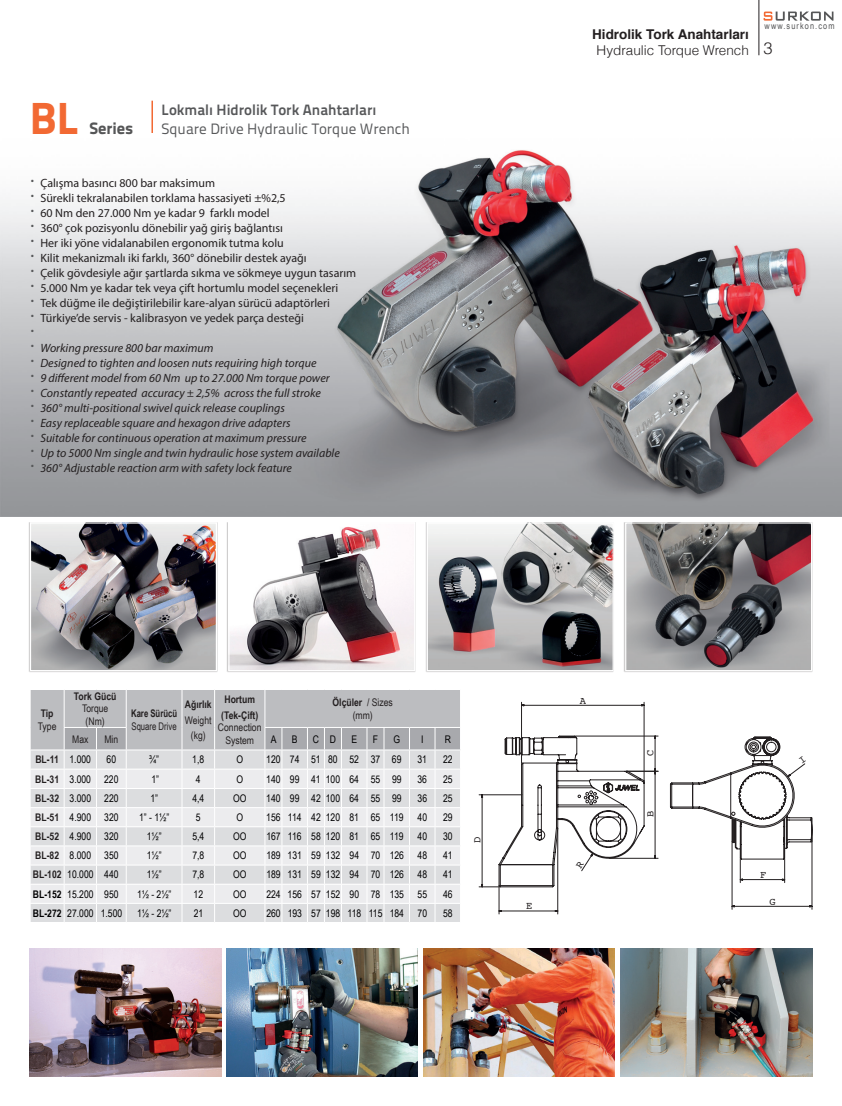
<style>
.page{position:relative;width:842px;height:1106px;background:#fff}
.page>*{position:absolute;margin:0;border:0;box-sizing:border-box;transform-origin:0 0}
.t1{font:800 45px "Titillium Text 22 L";color:#f26933}
.t2{font:21px "Calibri";color:#57585a}
.t3{font:800 16.5px "Titillium Text 22 L";color:#555657}
.t4{font:15px "Titillium Text 22 L";color:#57585a}
.t5{font:700 15px "Titillium Text 22 L";color:#57585a}
.t6{font:700 13.5px/16.2px "Helvetica";color:#231f20}
.t7{font:12px/15px "Myriad Pro";color:#231f20}
.t8{font:italic 12px/15px "Myriad Pro";color:#231f20}
.t9{font:10.5px "Arial Narrow";color:#000001}
.t10{font:10.5px/12.6px "Arial Narrow";color:#231f20;text-align:center}
.t11{font:700 10.5px/15.8px "Arial Narrow";color:#231f20;text-align:center}
.t12{font:10.5px "Arial Narrow";color:#231f20;scale:.9 1}
.t13{font:700 10.5px "Arial Narrow";color:#231f20;scale:.9 1}
.t14{font:10.5px "Courier";color:#231f20}
.t15{font:10.35px "Courier";color:#231f20}
.t16{font:9px "Arial Narrow";letter-spacing:.12em;color:#555657}
.s1{font-family:"Calibri";font-size:21px;color:#57585a}
.s2{font-family:"Calibri";font-style:normal;font-size:21px;color:#57585a}
.s3{font-weight:300}
.s4{font-weight:300;font-size:16.5px}
.s5{font-weight:700}
.s6{font-weight:400;color:#000001}
.s7{font-weight:700;color:#231f20}
</style>
<div class="page">
<hr style="left:759px;top:0;width:1px;height:55px;background:#231f20">
<svg style="left:763px;top:12px;width:70px;height:9px"></svg>
<hr style="left:151px;top:101px;width:2px;height:36px;background:#f26933">
<img style="left:0;top:133px;width:842px;height:383px">
<img style="left:621px;top:948px;width:191px;height:128px">
<img style="left:423px;top:948px;width:192px;height:128px">
<img style="left:226px;top:948px;width:191px;height:128px">
<img style="left:30px;top:948px;width:191px;height:128px">
<svg style="left:30px;top:690px;width:431px;height:232px"></svg>
<img style="left:32px;top:524px;width:183px;height:145px">
<div style="left:30px;top:522px;width:187px;height:149px;border:1px solid #fff"></div>
<img style="left:230px;top:527px;width:183px;height:142px">
<div style="left:228px;top:522px;width:187px;height:149px;border:1px solid #fff"></div>
<img style="left:429px;top:524px;width:183px;height:145px">
<div style="left:427px;top:522px;width:187px;height:149px;border:1px solid #fff"></div>
<img style="left:627px;top:524px;width:183px;height:145px">
<div style="left:625px;top:522px;width:187px;height:149px;border:1px solid #fff"></div>
<svg style="left:479px;top:701px;width:180px;height:213px"></svg>
<svg style="left:670px;top:736px;width:143px;height:173px"></svg>
<h1 class="t1" style="left:30px;top:83px;width:51px">BL</h1>
<h3 class="t3" style="left:89px;top:116px;width:46px">Series</h3>
<p class="t5" style="left:162px;top:99px;width:216px">Lokmalı Hidrolik Tork Anahtarları</p>
<p class="t4" style="left:162px;top:117px;width:250px">Square Drive Hydraulic Torque Wrench</p>
<p class="t7" style="left:30px;top:175px;width:328px"><span class="s1">·</span> Çalışma basıncı 800 bar maksimum<br><span class="s1">·</span> Sürekli tekralanabilen torklama hassasiyeti ±%2,5<br><span class="s1">·</span> 60 Nm den 27.000 Nm ye kadar 9 farklı model<br><span class="s1">·</span> 360° çok pozisyonlu dönebilir yağ giriş bağlantısı<br><span class="s1">·</span> Her iki yöne vidalanabilen ergonomik tutma kolu<br><span class="s1">·</span> Kilit mekanizmalı iki farklı, 360° dönebilir destek ayağı<br><span class="s1">·</span> Çelik gövdesiyle ağır şartlarda sıkma ve sökmeye uygun tasarım <span class="s1">·</span> 5.000 Nm ye kadar tek veya çift hortumlu model seçenekleri<br><span class="s1">·</span> Tek düğme ile değiştirilebilir kare-alyan sürücü adaptörleri<br><span class="s1">·</span> Türkiye’de servis - kalibrasyon ve yedek parça desteği</p>
<h2 class="t2" style="left:30px;top:317px;width:7px">·</h2>
<p class="t8" style="left:30px;top:340px;width:312px"><span class="s2">·</span> Working pressure 800 bar maximum<br><span class="s2">·</span> Designed to tighten and loosen nuts requiring high torque<br><span class="s2">·</span> 9 different model from 60 Nm up to 27.000 Nm torque power<br><span class="s2">·</span> Constantly repeated accuracy ± 2,5% across the full stroke<br><span class="s2">·</span> 360° multi-positional swivel quick release couplings<br><span class="s2">·</span> Easy replaceable square and hexagon drive adapters<br><span class="s2">·</span> Suitable for continuous operation at maximum pressure<br><span class="s2">·</span> Up to 5000 Nm single and twin hydraulic hose system available <span class="s2">·</span> 360° Adjustable reaction arm with safety lock feature</p>
<p class="t16" style="left:765px;top:20px;width:71px">www.surkon.com</p>
<p class="t6" style="left:597px;top:26px;width:177px;text-indent:-4px">Hidrolik Tork Anahtarları<br><span class="s3">Hydraulic Torque Wrench</span> <span class="s4">3</span></p>
<p class="t11" style="left:74px;top:687px;width:44px">Tork Gücü</p>
<p class="t10" style="left:82px;top:702px;width:28px">Torque (Nm)</p>
<p class="t13" style="left:131px;top:705px;width:53px">Kare Sürücü</p>
<p class="t11" style="left:221px;top:691px;width:39px">Hortum (Tek-Çift)</p>
<p class="t10" style="left:218px;top:721px;width:45px">Connection<br>System</p>
<p class="t10" style="left:333px;top:695px;width:62px"><span class="s5">Ölçüler</span> / Sizes (mm)</p>
<p class="t11" style="left:185px;top:695px;width:28px">Ağırlık</p>
<p class="t10" style="left:185px;top:711px;width:28px;line-height:15.8px">Weight (kg)</p>
<p class="t11" style="left:41px;top:705px;width:14px">Tip</p>
<p class="t10" style="left:38px;top:719px;width:20px">Type</p>
<p class="t12" style="left:131px;top:718px;width:52px">Square Drive</p>
<p class="t10" style="left:72px;top:732px;width:18px">Max</p>
<p class="t10" style="left:104px;top:732px;width:15px">Min</p>
<p class="t9" style="left:271px;top:731px;width:7px">A</p>
<p class="t9" style="left:292px;top:731px;width:7px">B</p>
<p class="t9" style="left:313px;top:731px;width:25px">C D</p>
<p class="t9" style="left:351px;top:731px;width:7px">E</p>
<p class="t9" style="left:373px;top:731px;width:7px">F</p>
<p class="t9" style="left:393px;top:731px;width:8px">G</p>
<p class="t9" style="left:421px;top:731px;width:4px">I</p>
<p class="t9" style="left:445px;top:731px;width:8px">R</p>
<p class="t11" style="left:35px;top:751px;width:57px">BL-11 <span class="s6">1.000</span></p>
<p class="t9" style="left:107px;top:752px;width:11px">60</p>
<p class="t9" style="left:149px;top:752px;width:12px">¾”</p>
<p class="t9" style="left:192px;top:752px;width:13px">1,8</p>
<p class="t9" style="left:236px;top:752px;width:8px">O</p>
<p class="t9" style="left:266px;top:752px;width:137px">120 74 51 80 52 37 69</p>
<p class="t9" style="left:417px;top:752px;width:11px">31</p>
<p class="t9" style="left:443px;top:752px;width:11px">22</p>
<p class="t9" style="left:35px;top:771px;width:85px"><span class="s7">BL-31</span> 3.000 220</p>
<p class="t9" style="left:151px;top:771px;width:9px">1”</p>
<p class="t9" style="left:196px;top:771px;width:6px">4</p>
<p class="t9" style="left:236px;top:771px;width:8px">O</p>
<p class="t9" style="left:266px;top:771px;width:137px">140 99 41 100 64 55 99</p>
<p class="t9" style="left:417px;top:771px;width:11px">36</p>
<p class="t9" style="left:443px;top:771px;width:11px">25</p>
<p class="t9" style="left:35px;top:790px;width:85px"><span class="s7">BL-32</span> 3.000 220</p>
<p class="t9" style="left:150px;top:790px;width:9px">1”</p>
<p class="t9" style="left:192px;top:790px;width:13px">4,4</p>
<p class="t9" style="left:233px;top:790px;width:15px">OO</p>
<p class="t9" style="left:266px;top:790px;width:137px">140 99 42 100 64 55 99</p>
<p class="t9" style="left:417px;top:790px;width:11px">36</p>
<p class="t9" style="left:443px;top:790px;width:11px">25</p>
<p class="t9" style="left:35px;top:809px;width:85px"><span class="s7">BL-51</span> 4.900 320</p>
<p class="t9" style="left:139px;top:809px;width:32px">1” - 1½”</p>
<p class="t9" style="left:196px;top:809px;width:6px">5</p>
<p class="t9" style="left:236px;top:809px;width:8px">O</p>
<p class="t9" style="left:266px;top:809px;width:139px">156 114 42 120 81 65 119</p>
<p class="t9" style="left:418px;top:809px;width:11px">40</p>
<p class="t9" style="left:443px;top:809px;width:11px">29</p>
<p class="t9" style="left:35px;top:828px;width:85px"><span class="s7">BL-52</span> 4.900 320</p>
<p class="t9" style="left:147px;top:828px;width:16px">1½”</p>
<p class="t9" style="left:192px;top:828px;width:13px">5,4</p>
<p class="t9" style="left:233px;top:828px;width:15px">OO</p>
<p class="t9" style="left:266px;top:828px;width:139px">167 116 58 120 81 65 119</p>
<p class="t9" style="left:418px;top:828px;width:11px">40</p>
<p class="t9" style="left:443px;top:828px;width:11px">30</p>
<p class="t9" style="left:35px;top:848px;width:85px"><span class="s7">BL-82</span> 8.000 350</p>
<p class="t9" style="left:147px;top:848px;width:16px">1½”</p>
<p class="t9" style="left:192px;top:848px;width:13px">7,8</p>
<p class="t9" style="left:233px;top:848px;width:15px">OO</p>
<p class="t9" style="left:266px;top:848px;width:139px">189 131 59 132 94 70 126</p>
<p class="t9" style="left:418px;top:848px;width:11px">48</p>
<p class="t9" style="left:443px;top:848px;width:11px">41</p>
<p class="t9" style="left:33px;top:867px;width:87px"><span class="s7">BL-102</span> 10.000 440</p>
<p class="t9" style="left:147px;top:867px;width:16px">1½”</p>
<p class="t9" style="left:192px;top:867px;width:13px">7,8</p>
<p class="t9" style="left:233px;top:867px;width:15px">OO</p>
<p class="t9" style="left:266px;top:867px;width:139px">189 131 59 132 94 70 126</p>
<p class="t9" style="left:418px;top:867px;width:11px">48</p>
<p class="t9" style="left:443px;top:867px;width:11px">41</p>
<p class="t9" style="left:33px;top:886px;width:87px"><span class="s5">BL-152</span> 15.200 950</p>
<p class="t9" style="left:137px;top:886px;width:36px">1½ - 2½”</p>
<p class="t9" style="left:194px;top:886px;width:11px">12</p>
<p class="t9" style="left:233px;top:886px;width:15px">OO</p>
<p class="t9" style="left:266px;top:886px;width:139px">224 156 57 152 90 78 135</p>
<p class="t9" style="left:418px;top:886px;width:11px">55</p>
<p class="t9" style="left:443px;top:886px;width:11px">46</p>
<p class="t9" style="left:33px;top:905px;width:91px"><span class="s5">BL-272</span> 27.000 1.500</p>
<p class="t9" style="left:137px;top:905px;width:36px">1½ - 2½”</p>
<p class="t9" style="left:194px;top:905px;width:11px">21</p>
<p class="t9" style="left:233px;top:905px;width:15px">OO</p>
<p class="t9" style="left:266px;top:905px;width:139px">260 193 57 198 118 115 184</p>
<p class="t9" style="left:418px;top:905px;width:11px">70</p>
<p class="t9" style="left:443px;top:905px;width:11px">58</p>
<p class="t14" style="left:469px;top:843px;width:8px;rotate:-90deg">D</p>
<p class="t14" style="left:526px;top:898px;width:8px">E</p>
<p class="t15" style="left:580px;top:692px;width:8px">A</p>
<p class="t14" style="left:642px;top:756px;width:8px;rotate:-90deg">C</p>
<p class="t15" style="left:642px;top:817px;width:8px;rotate:-90deg">B</p>
<p class="t15" style="left:760px;top:866px;width:8px">F</p>
<p class="t15" style="left:769px;top:893px;width:8px">G</p>
</div>
